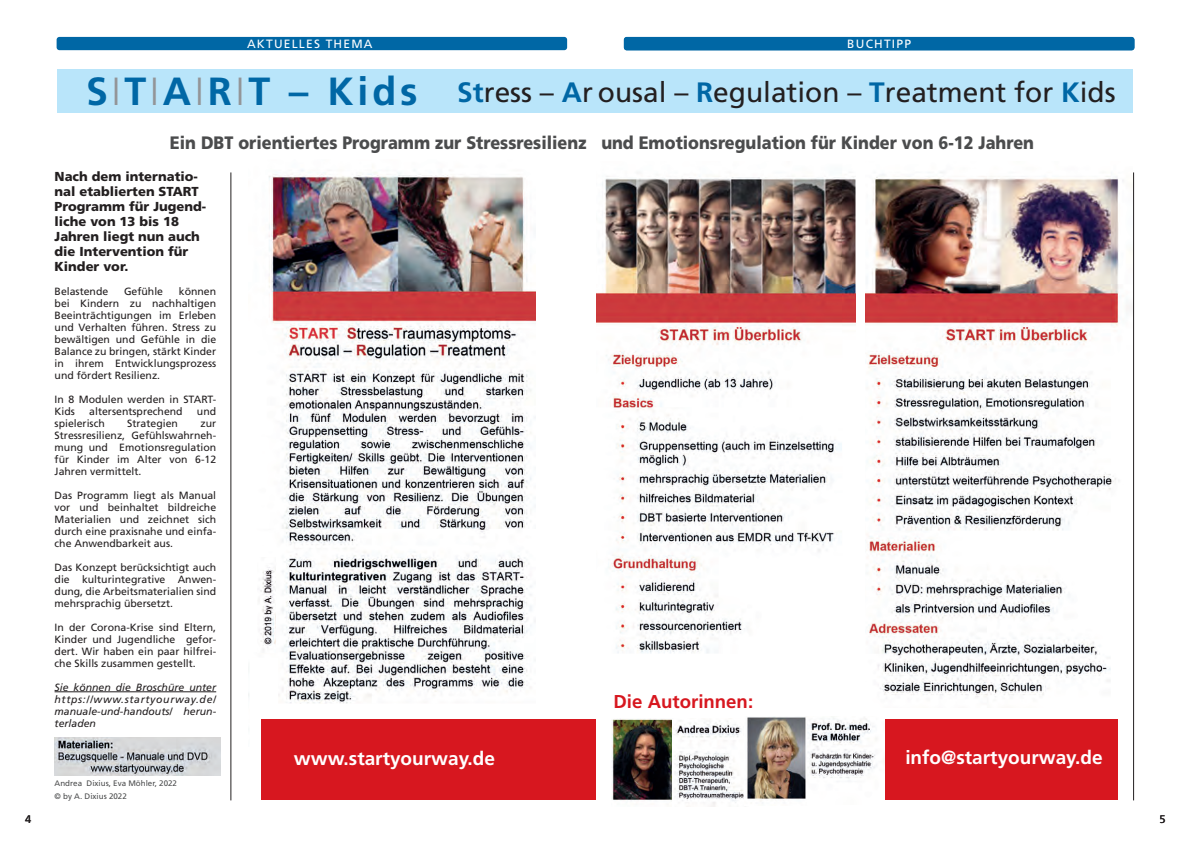
<style>
.page{position:relative;width:1191px;height:842px;background:#fff}
.page>*{position:absolute;margin:0;border:0;box-sizing:border-box;transform-origin:0 0}
.t1{font:700 39.3px "Frutiger";color:#0067a5}
.t2{font:28px "Frutiger";color:#231f20}
.t3{font:700 19px "Frutiger";color:#fff}
.t4{font:700 18.6px "Frutiger";color:#d7171f}
.t5{font:900 18px "Frutiger";color:#4b4c4d;scale:.9 1}
.t6{font:900 13px/15px "Frutiger";color:#231f20}
.t7{font:12px "Frutiger";letter-spacing:.1em;color:#fff}
.t8{font:11px "Frutiger";color:#231f20}
.t9{font:10.5px/12px "Frutiger";color:#231f20;text-align:justify}
.t10{font:italic 10.5px/12.2px "Frutiger";color:#231f20;text-align:justify}
.t11{font:8px/12.5px "Frutiger";color:#4b4c4d}
.s1{font-weight:300;color:#939598}
.s2{font-weight:700;color:#0067a5}
</style>
<div class="page">
<div style="left:57px;top:37px;width:510px;height:13px;background:#0067a5;border-radius:3px"></div>
<img style="left:269px;top:170px;width:266px;height:534px">
<div style="left:250px;top:658px;width:28px;height:107px;background:#fff"></div>
<div style="left:57px;top:69px;width:1075px;height:43px;background:#b9e5fa"></div>
<hr style="left:55px;top:691px;width:161px;height:1px;background:#231f20">
<hr style="left:231px;top:172px;width:1px;height:628px;background:#231f20">
<img style="left:596px;top:176px;width:260px;height:477px">
<div style="left:624px;top:37px;width:510px;height:13px;background:#0067a5;border-radius:3px"></div>
<img style="left:865px;top:172px;width:267px;height:525px">
<hr style="left:1133px;top:172px;width:1px;height:628px;background:#231f20">
<div style="left:262px;top:720px;width:856px;height:80px;background:#d7171f"></div>
<img style="left:610px;top:719px;width:63px;height:82px">
<img style="left:55px;top:738px;width:165px;height:37px">
<img style="left:673px;top:720px;width:72px;height:86px">
<img style="left:745px;top:717px;width:62px;height:84px">
<img style="left:807px;top:718px;width:77px;height:82px">
<div style="left:596px;top:717px;width:14px;height:109px;background:#fff"></div>
<img style="left:260px;top:557px;width:15px;height:95px">
<p class="t7" style="left:247px;top:37px;width:127px">AKTUELLES THEMA</p>
<p class="t7" style="left:816px;top:37px;width:127px">AKTUELLES THEMA</p>
<p class="t7" style="left:847px;top:37px;width:65px">BUCHTIPP</p>
<h1 class="t1" style="left:86px;top:68px;width:333px">S<span class="s1">I</span>T<span class="s1">I</span>A<span class="s1">I</span>R<span class="s1">I</span>T – Kids</h1>
<h2 class="t2" style="left:457px;top:76px;width:660px"><span class="s2">St</span>ress – <span class="s2">A</span>r ousal – <span class="s2">R</span>egulation – <span class="s2">T</span>reatment for <span class="s2">K</span>ids</h2>
<h3 class="t5" style="left:170px;top:132px;width:961px">Ein DBT orientiertes Programm zur Stressresilienz und Emotionsregulation für Kinder von 6-12 Jahren</h3>
<p class="t6" style="left:55px;top:168px;width:153px">Nach dem internatio&shy;nal etablierten START<br>Programm für Jugend&shy;liche von 13 bis 18<br>Jahren liegt nun auch die Intervention für<br>Kinder vor.</p>
<p class="t9" style="left:55px;top:285px;width:55px">Belastende</p>
<p class="t9" style="left:124px;top:285px;width:41px">Gefühle</p>
<p class="t9" style="left:55px;top:285px;width:163px;text-indent:124px">können bei Kindern zu nachhaltigen Beeinträchtigungen im Erleben und Verhalten führen. Stress zu bewältigen und Gefühle in die Balance zu bringen, stärkt Kinder in ihrem Entwicklungsprozess und fördert Resilienz.</p>
<p class="t9" style="left:55px;top:393px;width:163px">In 8 Modulen werden in START-<br>Kids</p>
<p class="t9" style="left:89px;top:405px;width:95px">altersentsprechend</p>
<p class="t9" style="left:197px;top:405px;width:21px">und</p>
<p class="t9" style="left:55px;top:417px;width:52px">spielerisch</p>
<p class="t9" style="left:127px;top:417px;width:52px">Strategien</p>
<p class="t9" style="left:55px;top:417px;width:163px;text-indent:146px">zur Stressresilienz, Gefühlswahrneh&shy;mung und Emotionsregulation für Kinder im Alter von 6-12<br>Jahren vermittelt.</p>
<p class="t9" style="left:55px;top:489px;width:163px">Das Programm liegt als Manual vor und beinhaltet bildreiche Materialien und zeichnet sich durch eine praxisnahe und einfa&shy;che Anwendbarkeit aus.</p>
<p class="t9" style="left:55px;top:561px;width:163px">Das Konzept berücksichtigt auch die kulturintegrative Anwen&shy;dung, die Arbeitsmaterialien sind mehrsprachig übersetzt.</p>
<p class="t9" style="left:55px;top:621px;width:163px">In der Corona-Krise sind Eltern, Kinder und Jugendliche gefor&shy;dert. Wir haben ein paar hilfrei&shy;che Skills zusammen gestellt.</p>
<p class="t10" style="left:55px;top:681px;width:163px">Sie können die Broschüre unter https://www.startyourway.de/ manuale-und-handouts/ herun&shy;terladen</p>
<p class="t11" style="left:55px;top:777px;width:124px">Andrea Dixius, Eva Möhler, 2022 © by A. Dixius 2022</p>
<h3 class="t3" style="left:294px;top:747px;width:202px">www.startyourway.de</h3>
<h3 class="t4" style="left:613px;top:690px;width:141px">Die Autorinnen:</h3>
<h3 class="t3" style="left:905px;top:746px;width:199px">info@startyourway.de</h3>
<p class="t8" style="left:25px;top:813px;width:8px">4</p>
<p class="t8" style="left:1159px;top:813px;width:8px">5</p>
</div>
